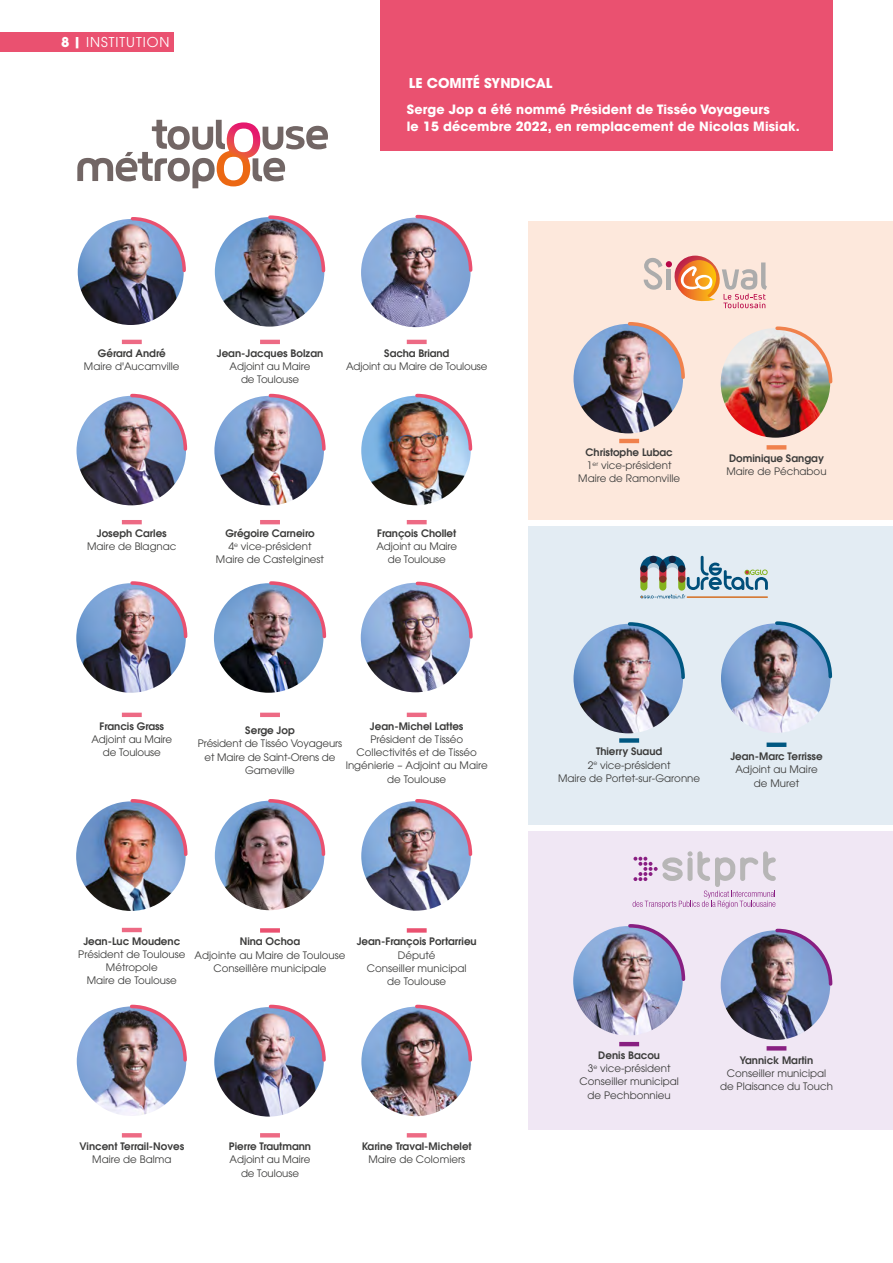
<style>
.page{position:relative;width:893px;height:1263px;background:#fff}
.page>*{position:absolute;margin:0;border:0;box-sizing:border-box;transform-origin:0 0}
.t1{font:700 13.5px "ITC Avant Garde Pro";color:#fff}
.t2{font:13.5px "ITC Avant Garde Std";letter-spacing:.07em;color:#fff}
.t3{font:700 12.75px/16.5px "ITC Avant Garde Pro";letter-spacing:.01em;color:#fff}
.t4{font:10.2px/13.2px "ITC Avant Garde Std";color:#3c3c3b;text-align:center}
.t5{font:600 10.2px "ITC Avant Garde Std";color:#3c3c3b}
.s1{font-family:"ITC Avant Garde Pro";font-weight:700}
.s2{font-weight:600}
</style>
<div class="page">
<div style="left:0;top:33px;width:174px;height:19px;background:#ea5170"></div>
<div style="left:528px;top:526px;width:365px;height:298px;background:#e3ecf3"></div>
<div style="left:528px;top:221px;width:365px;height:299px;background:#fde8dc"></div>
<div style="left:381px;top:0;width:452px;height:151px;background:#ea5170"></div>
<img style="left:78px;top:219px;width:106px;height:106px;border-radius:53px">
<svg style="left:129px;top:217px;width:57px;height:57px"></svg>
<hr style="left:122px;top:340px;width:20px;height:4px;background:#ed6a84">
<img style="left:361px;top:218px;width:110px;height:109px;border-radius:55px">
<img style="left:414px;top:214px;width:59px;height:60px">
<hr style="left:407px;top:340px;width:20px;height:4px;background:#ed6a84">
<img style="left:77px;top:396px;width:109px;height:109px;border-radius:55px">
<svg style="left:128px;top:393px;width:60px;height:60px"></svg>
<hr style="left:122px;top:520px;width:20px;height:4px;background:#ed6a84">
<img style="left:214px;top:396px;width:110px;height:109px;border-radius:55px">
<svg style="left:267px;top:393px;width:59px;height:60px"></svg>
<hr style="left:260px;top:520px;width:20px;height:4px;background:#ed6a84">
<img style="left:361px;top:396px;width:110px;height:109px;border-radius:55px">
<img style="left:413px;top:393px;width:60px;height:60px">
<hr style="left:407px;top:520px;width:20px;height:4px;background:#ed6a84">
<img style="left:215px;top:801px;width:109px;height:109px;border-radius:55px">
<svg style="left:266px;top:799px;width:60px;height:59px"></svg>
<div style="left:260px;top:928px;width:20px;height:5px;background:#ea5170"></div>
<img style="left:76px;top:583px;width:110px;height:110px;border-radius:55px">
<img style="left:129px;top:581px;width:59px;height:59px">
<hr style="left:122px;top:713px;width:20px;height:4px;background:#ed6a84">
<img style="left:215px;top:217px;width:109px;height:110px;border-radius:55px">
<img style="left:266px;top:215px;width:60px;height:59px">
<hr style="left:260px;top:340px;width:20px;height:4px;background:#ed6a84">
<img style="left:76px;top:801px;width:110px;height:110px;border-radius:55px">
<img style="left:129px;top:799px;width:59px;height:59px">
<hr style="left:122px;top:928px;width:20px;height:4px;background:#ed6a84">
<img style="left:214px;top:583px;width:109px;height:110px;border-radius:55px">
<img style="left:267px;top:581px;width:60px;height:59px">
<hr style="left:260px;top:713px;width:20px;height:4px;background:#ed6a84">
<img style="left:361px;top:583px;width:109px;height:109px;border-radius:55px">
<img style="left:414px;top:581px;width:59px;height:59px">
<hr style="left:407px;top:713px;width:20px;height:4px;background:#ed6a84">
<img style="left:361px;top:801px;width:110px;height:110px;border-radius:55px">
<img style="left:413px;top:799px;width:60px;height:59px">
<div style="left:407px;top:928px;width:20px;height:5px;background:#ea5170"></div>
<img style="left:77px;top:1006px;width:109px;height:110px;border-radius:55px">
<img style="left:128px;top:1004px;width:59px;height:59px">
<svg style="left:122px;top:1133px;width:20px;height:4px"></svg>
<img style="left:214px;top:1007px;width:110px;height:109px;border-radius:55px">
<svg style="left:267px;top:1004px;width:59px;height:59px"></svg>
<svg style="left:260px;top:1133px;width:20px;height:4px"></svg>
<img style="left:361px;top:1007px;width:110px;height:109px;border-radius:55px">
<img style="left:413px;top:1004px;width:59px;height:59px">
<svg style="left:407px;top:1133px;width:20px;height:4px"></svg>
<img style="left:573px;top:324px;width:110px;height:109px;border-radius:55px">
<svg style="left:626px;top:322px;width:59px;height:59px"></svg>
<hr style="left:619px;top:439px;width:20px;height:4px;background:#f0814c">
<img style="left:721px;top:328px;width:109px;height:110px;border-radius:55px">
<img style="left:774px;top:326px;width:59px;height:59px">
<div style="left:767px;top:445px;width:19px;height:5px;background:#f0814c"></div>
<svg style="left:644px;top:256px;width:123px;height:52px"></svg>
<img style="left:573px;top:624px;width:110px;height:109px;border-radius:55px">
<img style="left:626px;top:622px;width:59px;height:59px">
<div style="left:619px;top:738px;width:20px;height:5px;background:#005781"></div>
<img style="left:721px;top:623px;width:109px;height:110px;border-radius:55px">
<img style="left:773px;top:621px;width:60px;height:59px">
<div style="left:767px;top:742px;width:19px;height:5px;background:#005781"></div>
<svg style="left:640px;top:556px;width:128px;height:43px"></svg>
<hr style="left:687px;top:596px;width:81px;height:2px;background:#ec6608">
<div style="left:528px;top:831px;width:365px;height:299px;background:#f0e7f4"></div>
<img style="left:721px;top:930px;width:109px;height:110px;border-radius:55px">
<svg style="left:774px;top:928px;width:59px;height:59px"></svg>
<img style="left:573px;top:926px;width:110px;height:109px;border-radius:55px">
<img style="left:626px;top:924px;width:60px;height:59px">
<hr style="left:619px;top:1042px;width:20px;height:4px;background:#881f81">
<svg style="left:767px;top:1046px;width:19px;height:4px"></svg>
<svg style="left:633px;top:851px;width:143px;height:57px"></svg>
<svg style="left:77px;top:120px;width:251px;height:68px"></svg>
<img style="left:211px;top:131px;width:55px;height:47px">
<hr style="left:892px;top:588px;width:1px;height:86px;background:#fff">
<h1 class="t2" style="left:61px;top:34px;width:110px"><span class="s1">8 |</span> INSTITUTION</h1>
<h1 class="t1" style="left:409px;top:74px;width:145px">LE COMITÉ SYNDICAL</h1>
<p class="t3" style="left:407px;top:101px;width:395px">Serge Jop a été nommé Président de Tisséo Voyageurs<br>le 15 décembre 2022, en remplacement de Nicolas Misiak.</p>
<p class="t5" style="left:98px;top:346px;width:69px">Gérard André</p>
<p class="t4" style="left:84px;top:359px;width:97px">Maire d'Aucamville</p>
<p class="t5" style="left:217px;top:346px;width:108px">Jean-Jacques Bolzan</p>
<p class="t4" style="left:230px;top:359px;width:82px">Adjoint au Maire de Toulouse</p>
<p class="t5" style="left:384px;top:346px;width:66px">Sacha Briand</p>
<p class="t4" style="left:346px;top:359px;width:143px">Adjoint au Maire de Toulouse</p>
<p class="t4" style="left:578px;top:445px;width:103px"><span class="s2">Christophe Lubac<br></span>1<sup>er</sup> vice-président<br>Maire de Ramonville</p>
<p class="t5" style="left:729px;top:452px;width:96px">Dominique Sangay</p>
<p class="t4" style="left:726px;top:465px;width:102px">Maire de Péchabou</p>
<p class="t5" style="left:97px;top:527px;width:71px">Joseph Carles</p>
<p class="t4" style="left:87px;top:540px;width:91px">Maire de Blagnac</p>
<p class="t4" style="left:216px;top:527px;width:110px"><span class="s2">Grégoire Carneiro<br></span>4<sup>e</sup> vice-président<br>Maire de Castelginest</p>
<p class="t5" style="left:377px;top:527px;width:81px">François Chollet</p>
<p class="t4" style="left:376px;top:540px;width:82px">Adjoint au Maire de Toulouse</p>
<p class="t5" style="left:99px;top:719px;width:66px">Francis Grass</p>
<p class="t4" style="left:91px;top:732px;width:82px">Adjoint au Maire de Toulouse</p>
<p class="t5" style="left:370px;top:719px;width:95px">Jean-Michel Lattes</p>
<p class="t4" style="left:346px;top:732px;width:144px">Président de Tisséo<br>Collectivités et de Tisséo<br>Ingénierie – Adjoint au Maire de Toulouse</p>
<p class="t5" style="left:245px;top:724px;width:51px">Serge Jop</p>
<p class="t4" style="left:198px;top:737px;width:146px">Président de Tisséo Voyageurs et Maire de Saint-Orens de<br>Gameville</p>
<p class="t4" style="left:558px;top:745px;width:144px"><span class="s2">Thierry Suaud<br></span>2<sup>e</sup> vice-président<br>Maire de Portet-sur-Garonne</p>
<p class="t5" style="left:730px;top:750px;width:94px">Jean-Marc Terrisse</p>
<p class="t4" style="left:735px;top:763px;width:84px">Adjoint au Maire de Muret</p>
<p class="t5" style="left:83px;top:934px;width:98px">Jean-Luc Moudenc</p>
<p class="t4" style="left:78px;top:948px;width:109px">Président de Toulouse<br>Métropole<br>Maire de Toulouse</p>
<p class="t5" style="left:240px;top:935px;width:62px">Nina Ochoa</p>
<p class="t4" style="left:195px;top:948px;width:152px">Adjointe au Maire de Toulouse<br>Conseillère municipale</p>
<p class="t5" style="left:357px;top:935px;width:121px">Jean-François Portarrieu</p>
<p class="t4" style="left:367px;top:948px;width:101px">Député<br>Conseiller municipal de Toulouse</p>
<p class="t4" style="left:579px;top:1048px;width:101px"><span class="s2">Denis Bacou<br></span>3<sup>e</sup> vice-président<br>Conseiller municipal de Pechbonnieu</p>
<p class="t5" style="left:740px;top:1053px;width:75px">Yannick Martin</p>
<p class="t4" style="left:720px;top:1066px;width:114px">Conseiller municipal de Plaisance du Touch</p>
<p class="t5" style="left:79px;top:1140px;width:106px">Vincent Terrail-Noves</p>
<p class="t4" style="left:92px;top:1153px;width:81px">Maire de Balma</p>
<p class="t5" style="left:229px;top:1140px;width:84px">Pierre Trautmann</p>
<p class="t4" style="left:230px;top:1153px;width:82px">Adjoint au Maire de Toulouse</p>
<p class="t5" style="left:362px;top:1140px;width:111px">Karine Traval-Michelet</p>
<p class="t4" style="left:368px;top:1153px;width:98px">Maire de Colomiers</p>
</div>
